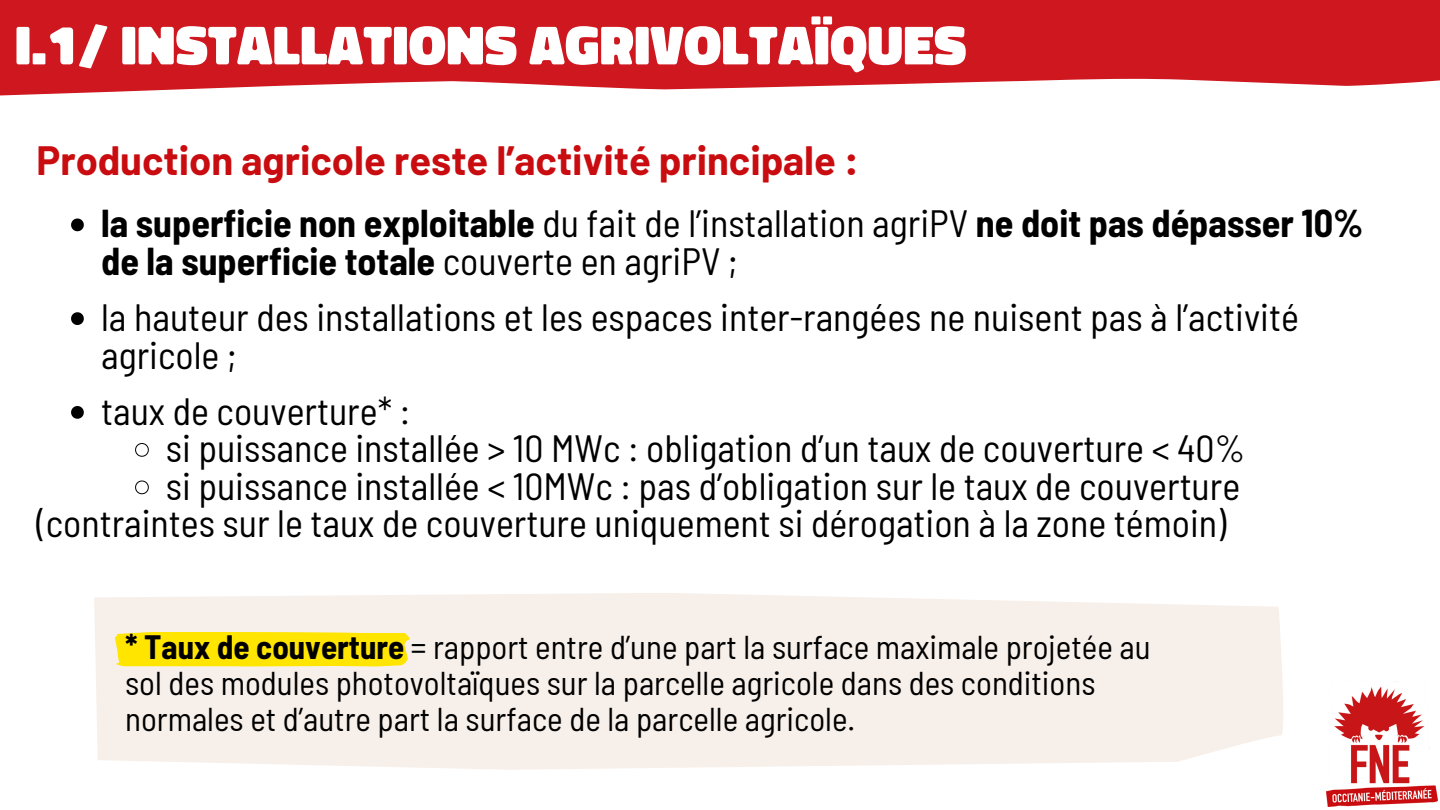
<style>
.page{position:relative;width:1440px;height:810px;background:#fff}
.page>*{position:absolute;margin:0;border:0;box-sizing:border-box;transform-origin:0 0}
.t1{font:900 56px "Don Jose";color:#fff}
.t2{font:700 40px "Barlow";color:#c90c0f}
.t3{font:semi-condensed 38px/37.5px "Barlow";color:#000}
.t4{font:700 semi-condensed 38px/37.5px "Barlow";color:#000}
.t5{font:semi-condensed 33px/36px "Barlow";color:#000}
.s1{font-weight:400}
.s2{font-weight:700}
</style>
<div class="page">
<img style="left:1326px;top:686px;width:111px;height:121px">
<svg style="left:71px;top:219px;width:13px;height:12px"></svg>
<svg style="left:71px;top:312px;width:13px;height:13px"></svg>
<svg style="left:71px;top:406px;width:13px;height:13px"></svg>
<svg style="left:135px;top:443px;width:14px;height:14px"></svg>
<svg style="left:135px;top:480px;width:14px;height:15px"></svg>
<svg style="left:0;top:0;width:1440px;height:95px;background:#d32f35"></svg>
<div style="left:94px;top:593px;width:1189px;height:177px;background:#f7efe9"></div>
<div style="left:115px;top:632px;width:294px;height:34px;background:#ffe500"></div>
<p class="t1" style="left:15px;top:1px;width:953px">I.1/ INSTALLATIONS AGRIVOLTAÏQUES</p>
<h2 class="t2" style="left:37px;top:135px;width:824px">Production agricole reste l’activité principale :</h2>
<p class="t4" style="left:101px;top:203px;width:1264px">la superficie non exploitable <span class="s1">du fait de l’installation agriPV</span> ne doit pas dépasser 10% de la superficie totale <span class="s1">couverte en agriPV ;</span></p>
<p class="t3" style="left:101px;top:297px;width:1199px">la hauteur des installations et les espaces inter-rangées ne nuisent pas à l’activité agricole ;</p>
<p class="t3" style="left:101px;top:391px;width:310px">taux de couverture* :</p>
<p class="t3" style="left:166px;top:428px;width:1081px">si puissance installée &gt; 10 MWc : obligation d’un taux de couverture &lt; 40%</p>
<p class="t3" style="left:166px;top:466px;width:1076px">si puissance installée &lt; 10MWc : pas d’obligation sur le taux de couverture</p>
<h3 class="t3" style="left:37px;top:503px;width:1191px">(contraintes sur le taux de couverture uniquement si dérogation à la zone témoin)</h3>
<p class="t5" style="left:125px;top:628px;width:1027px"><span class="s2">* Taux de couverture</span> = rapport entre d’une part la surface maximale projetée au sol des modules photovoltaïques sur la parcelle agricole dans des conditions normales et d’autre part la surface de la parcelle agricole.</p>
</div>
